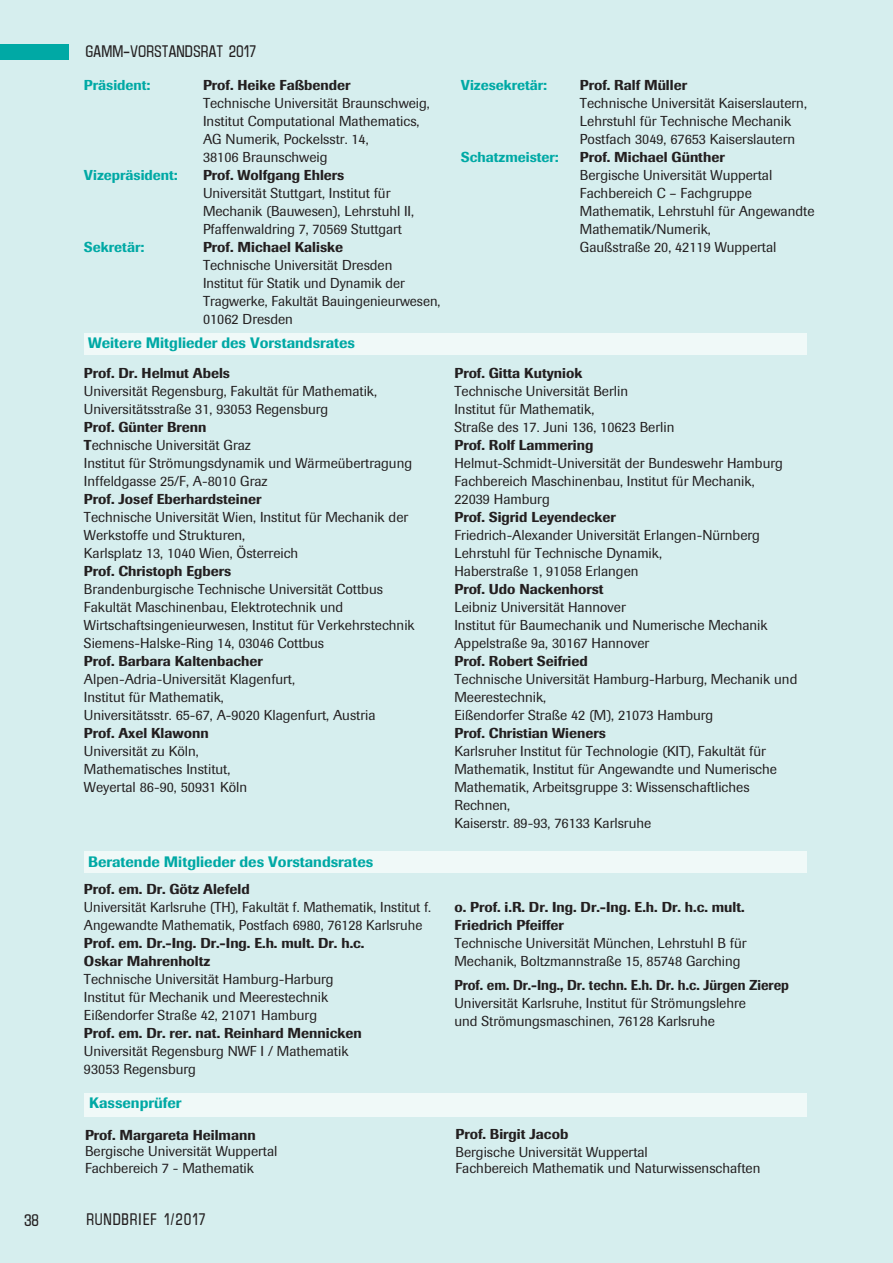
<style>
.page{position:relative;width:893px;height:1263px;background:#d6eeee}
.page>*{position:absolute;margin:0;border:0;box-sizing:border-box;transform-origin:0 0}
.t1{font:500 15px "Imago";color:#00a9a5}
.t2{font:15px "I Plain";color:#231f20}
.t3{font:15px "I Plain";letter-spacing:.05em;color:#231f20}
.t4{font:14.25px/18px "Imago";color:#231f20}
.t5{font:500 14.25px/18px "Imago";color:#231f20}
.t6{font:500 14.25px "Imago";color:#00a9a5}
.t7{font:500 14.25px "Imago";color:#231f20;scale:.94 1}
.s1{font-weight:500}
</style>
<div class="page">
<div style="left:84px;top:333px;width:723px;height:22px;background:#f0f9f8"></div>
<div style="left:84px;top:851px;width:723px;height:21px;background:#f0f9f8"></div>
<div style="left:84px;top:1094px;width:723px;height:23px;background:#f0f9f8"></div>
<div style="left:0;top:45px;width:69px;height:15px;background:#00a9a5"></div>
<p class="t2" style="left:85px;top:42px;width:172px">GAMM-VORS ANDSRAT 2017</p>
<p class="t2" style="left:87px;top:43px;width:97px">KOLUMNENTITEL</p>
<p class="t6" style="left:84px;top:76px;width:68px">Präsident:</p>
<p class="t5" style="left:203px;top:76px;width:149px">Prof. Heike Faßbender</p>
<p class="t4" style="left:203px;top:94px;width:228px">Technische Universität Braunschweig,<br>Institut Computational Mathematics,<br>AG Numerik, Pockelsstr. 14,<br>38106 Braunschweig</p>
<p class="t6" style="left:84px;top:166px;width:95px">Vizepräsident:</p>
<p class="t5" style="left:203px;top:166px;width:143px">Prof. Wolfgang Ehlers</p>
<p class="t4" style="left:203px;top:184px;width:213px">Universität Stuttgart, Institut für<br>Mechanik (Bauwesen), Lehrstuhl II,<br>Pfaffenwaldring 7, 70569 Stuttgart</p>
<p class="t6" style="left:84px;top:238px;width:62px">Sekretär:</p>
<p class="t5" style="left:203px;top:238px;width:142px">Prof. Michael Kaliske</p>
<p class="t4" style="left:203px;top:256px;width:239px">Technische Universität Dresden<br>Institut für Statik und Dynamik der<br>Tragwerke, Fakultät Bauingenieurwesen,<br>01062 Dresden</p>
<p class="t1" style="left:88px;top:334px;width:269px">Weitere Mitglieder des Vorstandsrates</p>
<p class="t5" style="left:84px;top:364px;width:148px">Prof. Dr. Helmut Abels</p>
<p class="t4" style="left:84px;top:382px;width:295px">Universität Regensburg, Fakultät für Mathematik,<br>Universitätsstraße 31, 93053 Regensburg</p>
<p class="t4" style="left:84px;top:418px;width:330px"><span class="s1">Prof. Günter Brenn<br>T</span>echnische Universität Graz<br>Institut für Strömungsdynamik und Wärmeübertragung Inffeldgasse 25/F, A-8010 Graz</p>
<p class="t5" style="left:84px;top:490px;width:179px">Prof. Josef Eberhardsteiner</p>
<p class="t4" style="left:84px;top:508px;width:326px">Technische Universität Wien, Institut für Mechanik der<br>Werkstoffe und Strukturen,<br>Karlsplatz 13, 1040 Wien, Österreich</p>
<p class="t5" style="left:84px;top:562px;width:149px">Prof. Christoph Egbers</p>
<p class="t4" style="left:84px;top:580px;width:332px">Brandenburgische Technische Universität Cottbus Fakultät Maschinenbau, Elektrotechnik und Wirtschaftsingenieurwesen, Institut für Verkehrstechnik Siemens-Halske-Ring 14, 03046 Cottbus</p>
<p class="t5" style="left:84px;top:652px;width:180px">Prof. Barbara Kaltenbacher</p>
<p class="t4" style="left:84px;top:670px;width:293px">Alpen-Adria-Universität Klagenfurt,<br>Institut für Mathematik,<br>Universitätsstr. 65-67, A-9020 Klagenfurt, Austria</p>
<p class="t5" style="left:84px;top:724px;width:126px">Prof. Axel Klawonn</p>
<p class="t4" style="left:84px;top:742px;width:165px">Universität zu Köln,<br>Mathematisches Institut,<br>Weyertal 86-90, 50931 Köln</p>
<p class="t1" style="left:88px;top:853px;width:287px">Beratende Mitglieder des Vorstandsrates</p>
<p class="t5" style="left:84px;top:880px;width:167px">Prof. em. Dr. Götz Alefeld</p>
<p class="t4" style="left:84px;top:898px;width:349px">Universität Karlsruhe (TH), Fakultät f. Mathematik, Institut f.<br>Angewandte Mathematik, Postfach 6980, 76128 Karlsruhe</p>
<p class="t5" style="left:84px;top:934px;width:282px">Prof. em. Dr.-Ing. Dr.-Ing. E.h. mult. Dr. h.c.<br>Oskar Mahrenholtz</p>
<p class="t4" style="left:84px;top:970px;width:251px">Technische Universität Hamburg-Harburg<br>Institut für Mechanik und Meerestechnik<br>Eißendorfer Straße 42, 21071 Hamburg</p>
<p class="t5" style="left:84px;top:1024px;width:279px">Prof. em. Dr. rer. nat. Reinhard Mennicken</p>
<p class="t4" style="left:84px;top:1042px;width:266px">Universität Regensburg NWF I / Mathematik<br>93053 Regensburg</p>
<p class="t1" style="left:89px;top:1094px;width:94px">Kassenprüfer</p>
<p class="t5" style="left:85px;top:1126px;width:172px">Prof. Margareta Heilmann</p>
<p class="t4" style="left:85px;top:1143px;width:194px;line-height:16.5px">Bergische Universität Wuppertal<br>Fachbereich 7 - Mathematik</p>
<p class="t6" style="left:461px;top:76px;width:88px">Vizesekretär:</p>
<p class="t5" style="left:580px;top:76px;width:109px">Prof. Ralf Müller</p>
<p class="t4" style="left:580px;top:94px;width:229px">Technische Universität Kaiserslautern,<br>Lehrstuhl für Technische Mechanik<br>Postfach 3049, 67653 Kaiserslautern</p>
<p class="t6" style="left:461px;top:148px;width:99px">Schatzmeister:</p>
<p class="t5" style="left:580px;top:148px;width:146px">Prof. Michael Günther</p>
<p class="t4" style="left:580px;top:166px;width:236px">Bergische Universität Wuppertal<br>Fachbereich C – Fachgruppe<br>Mathematik, Lehrstuhl für Angewandte<br>Mathematik/Numerik,<br>Gaußstraße 20, 42119 Wuppertal</p>
<p class="t5" style="left:454px;top:364px;width:129px">Prof. Gitta Kutyniok</p>
<p class="t4" style="left:454px;top:382px;width:221px">Technische Universität Berlin<br>Institut für Mathematik,<br>Straße des 17. Juni 136, 10623 Berlin</p>
<p class="t5" style="left:454px;top:436px;width:140px">Prof. Rolf Lammering</p>
<p class="t4" style="left:454px;top:454px;width:330px">Helmut-Schmidt-Universität der Bundeswehr Hamburg<br>Fachbereich Maschinenbau, Institut für Mechanik,<br>22039 Hamburg</p>
<p class="t5" style="left:454px;top:508px;width:163px">Prof. Sigrid Leyendecker</p>
<p class="t4" style="left:454px;top:526px;width:307px">Friedrich-Alexander Universität Erlangen-Nürnberg<br>Lehrstuhl für Technische Dynamik,<br>Haberstraße 1, 91058 Erlangen</p>
<p class="t5" style="left:454px;top:580px;width:151px">Prof. Udo Nackenhorst</p>
<p class="t4" style="left:454px;top:598px;width:315px">Leibniz Universität Hannover<br>Institut für Baumechanik und Numerische Mechanik<br>Appelstraße 9a, 30167 Hannover</p>
<p class="t5" style="left:454px;top:652px;width:135px">Prof. Robert Seifried</p>
<p class="t4" style="left:454px;top:670px;width:344px">Technische Universität Hamburg-Harburg, Mechanik und<br>Meerestechnik,<br>Eißendorfer Straße 42 (M), 21073 Hamburg</p>
<p class="t5" style="left:454px;top:724px;width:153px">Prof. Christian Wieners</p>
<p class="t4" style="left:454px;top:742px;width:324px">Karlsruher Institut für Technologie (KIT), Fakultät für Mathematik, Institut für Angewandte und Numerische Mathematik, Arbeitsgruppe 3: Wissenschaftliches Rechnen,<br>Kaiserstr. 89-93, 76133 Karlsruhe</p>
<p class="t5" style="left:454px;top:898px;width:292px">o. Prof. i.R. Dr. Ing. Dr.-Ing. E.h. Dr. h.c. mult.<br>Friedrich Pfeiffer</p>
<p class="t4" style="left:454px;top:934px;width:294px">Technische Universität München, Lehrstuhl B für<br>Mechanik, Boltzmannstraße 15, 85748 Garching</p>
<p class="t7" style="left:454px;top:976px;width:357px">Prof. em. Dr.-Ing., Dr. techn. E.h. Dr. h.c. Jürgen Zierep</p>
<p class="t4" style="left:454px;top:994px;width:293px">Universität Karlsruhe, Institut für Strömungslehre und Strömungsmaschinen, 76128 Karlsruhe</p>
<p class="t5" style="left:455px;top:1125px;width:114px">Prof. Birgit Jacob</p>
<p class="t4" style="left:455px;top:1143px;width:306px;line-height:16.5px">Bergische Universität Wuppertal<br>Fachbereich Mathematik und Naturwissenschaften</p>
<p class="t2" style="left:24px;top:1210px;width:17px">38</p>
<p class="t3" style="left:87px;top:1210px;width:121px">RUNDBRIEF 1/2017</p>
</div>
